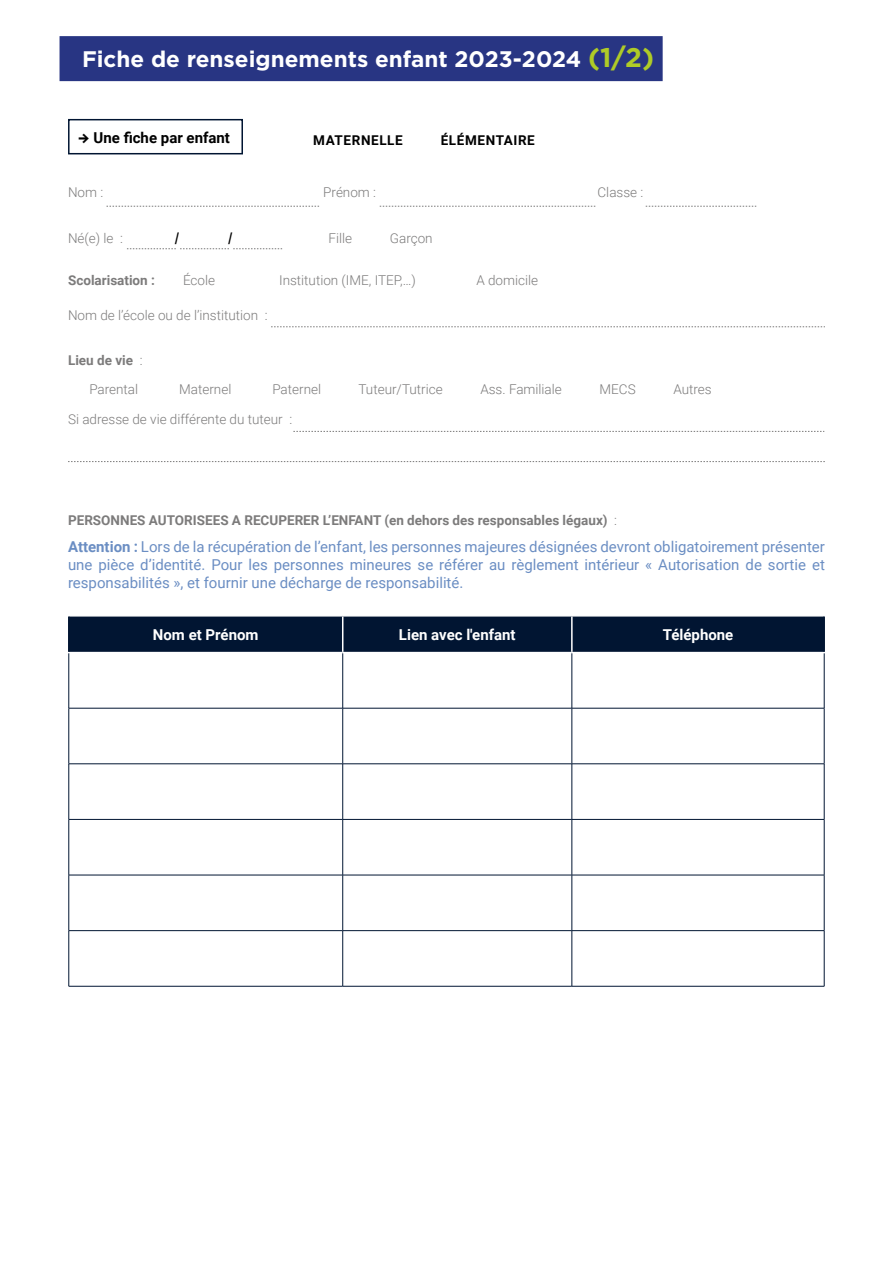
<style>
.page{position:relative;width:893px;height:1263px;background:#fff}
.page>*{position:absolute;margin:0;border:0;box-sizing:border-box;transform-origin:0 0}
.t1{font:700 22.5px "Gotham";color:#fff}
.t2{font:15px/18px "Roboto";color:#6b8ec3;text-align:justify}
.t3{font:700 15px "Roboto";color:#fff}
.t4{font:700 15px "Roboto";color:#000}
.t5{font:300 13.5px "Roboto";color:#7c7b7b}
.t6{font:700 13.5px/29.2px "Roboto";color:#7c7b7b}
.t7{font:700 13.5px "Roboto";letter-spacing:.045em;color:#000}
.t8{font:700 13.5px "Source Sans Pro";color:#000}
.s1{color:#283583}
.s2{font-size:27px;color:#afcb27}
.s3{font-family:"Source Sans Pro";font-size:18px}
.s4{font-weight:300}
.s5{font-weight:700}
</style>
<div class="page">
<div style="left:60px;top:36px;width:603px;height:45px;background:#283583"></div>
<div style="left:68px;top:119px;width:175px;height:35px;border:2px solid #011532"></div>
<div style="left:70px;top:616px;width:753px;height:36px;background:#011532"></div>
<hr style="left:342px;top:616px;width:1px;height:36px;background:#fff">
<hr style="left:571px;top:616px;width:2px;height:36px;background:#fff">
<hr style="left:68px;top:616px;width:2px;height:36px;background:#011532">
<hr style="left:823px;top:616px;width:2px;height:36px;background:#011532">
<hr style="left:69px;top:653px;width:1px;height:55px;background:#011532">
<hr style="left:342px;top:653px;width:1px;height:55px;background:#011532">
<hr style="left:572px;top:653px;width:1px;height:55px;background:#011532">
<hr style="left:824px;top:653px;width:1px;height:55px;background:#011532">
<hr style="left:69px;top:708px;width:274px;height:1px;background:#011532">
<hr style="left:69px;top:708px;width:1px;height:56px;background:#011532">
<hr style="left:343px;top:708px;width:229px;height:1px;background:#011532">
<hr style="left:342px;top:708px;width:1px;height:56px;background:#011532">
<hr style="left:572px;top:708px;width:252px;height:1px;background:#011532">
<hr style="left:572px;top:708px;width:1px;height:56px;background:#011532">
<hr style="left:824px;top:708px;width:1px;height:56px;background:#011532">
<hr style="left:69px;top:763px;width:274px;height:1px;background:#011532">
<hr style="left:69px;top:764px;width:1px;height:55px;background:#011532">
<hr style="left:343px;top:763px;width:229px;height:1px;background:#011532">
<hr style="left:342px;top:764px;width:1px;height:55px;background:#011532">
<hr style="left:572px;top:763px;width:252px;height:1px;background:#011532">
<hr style="left:572px;top:764px;width:1px;height:55px;background:#011532">
<hr style="left:824px;top:764px;width:1px;height:55px;background:#011532">
<hr style="left:69px;top:819px;width:274px;height:1px;background:#011532">
<hr style="left:343px;top:819px;width:229px;height:1px;background:#011532">
<hr style="left:572px;top:819px;width:252px;height:1px;background:#011532">
<hr style="left:69px;top:820px;width:1px;height:55px;background:#011532">
<hr style="left:342px;top:820px;width:1px;height:55px;background:#011532">
<hr style="left:572px;top:820px;width:1px;height:55px;background:#011532">
<hr style="left:824px;top:820px;width:1px;height:55px;background:#011532">
<hr style="left:69px;top:875px;width:274px;height:1px;background:#011532">
<hr style="left:69px;top:875px;width:1px;height:55px;background:#011532">
<hr style="left:343px;top:875px;width:229px;height:1px;background:#011532">
<hr style="left:342px;top:875px;width:1px;height:55px;background:#011532">
<hr style="left:572px;top:875px;width:252px;height:1px;background:#011532">
<hr style="left:572px;top:875px;width:1px;height:55px;background:#011532">
<hr style="left:824px;top:875px;width:1px;height:55px;background:#011532">
<hr style="left:69px;top:930px;width:274px;height:1px;background:#011532">
<hr style="left:69px;top:931px;width:1px;height:55px;background:#011532">
<hr style="left:343px;top:930px;width:229px;height:1px;background:#011532">
<hr style="left:342px;top:931px;width:1px;height:55px;background:#011532">
<hr style="left:572px;top:930px;width:252px;height:1px;background:#011532">
<hr style="left:572px;top:931px;width:1px;height:55px;background:#011532">
<hr style="left:824px;top:931px;width:1px;height:55px;background:#011532">
<hr style="left:69px;top:986px;width:274px;height:1px;background:#011532">
<hr style="left:343px;top:986px;width:229px;height:1px;background:#011532">
<hr style="left:572px;top:986px;width:252px;height:1px;background:#011532">
<svg style="left:107px;top:206px;width:212px;height:1px"></svg>
<svg style="left:380px;top:206px;width:215px;height:1px"></svg>
<svg style="left:271px;top:326px;width:554px;height:1px"></svg>
<svg style="left:68px;top:461px;width:757px;height:1px"></svg>
<svg style="left:293px;top:431px;width:531px;height:1px"></svg>
<svg style="left:646px;top:206px;width:110px;height:1px"></svg>
<svg style="left:127px;top:248px;width:155px;height:1px"></svg>
<h1 class="t1" style="left:68px;top:44px;width:588px"><span class="s1">2</span>Fiche de renseignements enfant 2023-2024 <span class="s2">(1/2)</span></h1>
<p class="t4" style="left:78px;top:127px;width:153px"><span class="s3">→</span> Une fiche par enfant</p>
<p class="t7" style="left:313px;top:131px;width:91px">MATERNELLE</p>
<p class="t7" style="left:441px;top:131px;width:96px">ÉLÉMENTAIRE</p>
<p class="t5" style="left:68px;top:183px;width:37px">Nom :</p>
<p class="t5" style="left:323px;top:183px;width:54px">Prénom :</p>
<p class="t5" style="left:598px;top:183px;width:47px">Classe :</p>
<p class="t5" style="left:68px;top:229px;width:56px">Né(e) le :</p>
<p class="t8" style="left:175px;top:228px;width:6px">/</p>
<p class="t8" style="left:228px;top:228px;width:6px">/</p>
<p class="t5" style="left:329px;top:229px;width:25px">Fille</p>
<p class="t5" style="left:390px;top:229px;width:44px">Garçon</p>
<p class="t6" style="left:68px;top:265px;width:88px">Scolarisation :</p>
<p class="t5" style="left:183px;top:271px;width:34px">École</p>
<p class="t5" style="left:279px;top:271px;width:138px">Institution (IME, ITEP,…)</p>
<p class="t5" style="left:476px;top:271px;width:63px">A domicile</p>
<p class="t5" style="left:68px;top:306px;width:201px">Nom de l’école ou de l’institution :</p>
<p class="t6" style="left:89px;top:345px;width:55px;text-indent:-21px">Lieu de vie <span class="s4">:<br>Parental</span></p>
<p class="t5" style="left:179px;top:380px;width:54px">Maternel</p>
<p class="t5" style="left:272px;top:380px;width:50px">Paternel</p>
<p class="t5" style="left:358px;top:380px;width:86px">Tuteur/Tutrice</p>
<p class="t5" style="left:480px;top:380px;width:83px">Ass. Familiale</p>
<p class="t5" style="left:600px;top:380px;width:38px">MECS</p>
<p class="t5" style="left:673px;top:380px;width:40px">Autres</p>
<p class="t5" style="left:68px;top:410px;width:226px">Si adresse de vie différente du tuteur :</p>
<p class="t6" style="left:68px;top:505px;width:550px">PERSONNES AUTORISEES A RECUPERER L’ENFANT (en dehors des responsables légaux) <span class="s4">:</span></p>
<p class="t2" style="left:68px;top:537px;width:758px"><span class="s5">Attention :</span> Lors de la récupération de l’enfant, les personnes majeures désignées devront obligatoirement présenter une pièce d’identité. Pour les personnes mineures se référer au règlement intérieur « Autorisation de sortie et responsabilités », et fournir une décharge de responsabilité.</p>
<p class="t3" style="left:153px;top:624px;width:107px">Nom et Prénom</p>
<p class="t3" style="left:399px;top:624px;width:118px">Lien avec l'enfant</p>
<p class="t3" style="left:663px;top:624px;width:72px">Téléphone</p>
</div>
